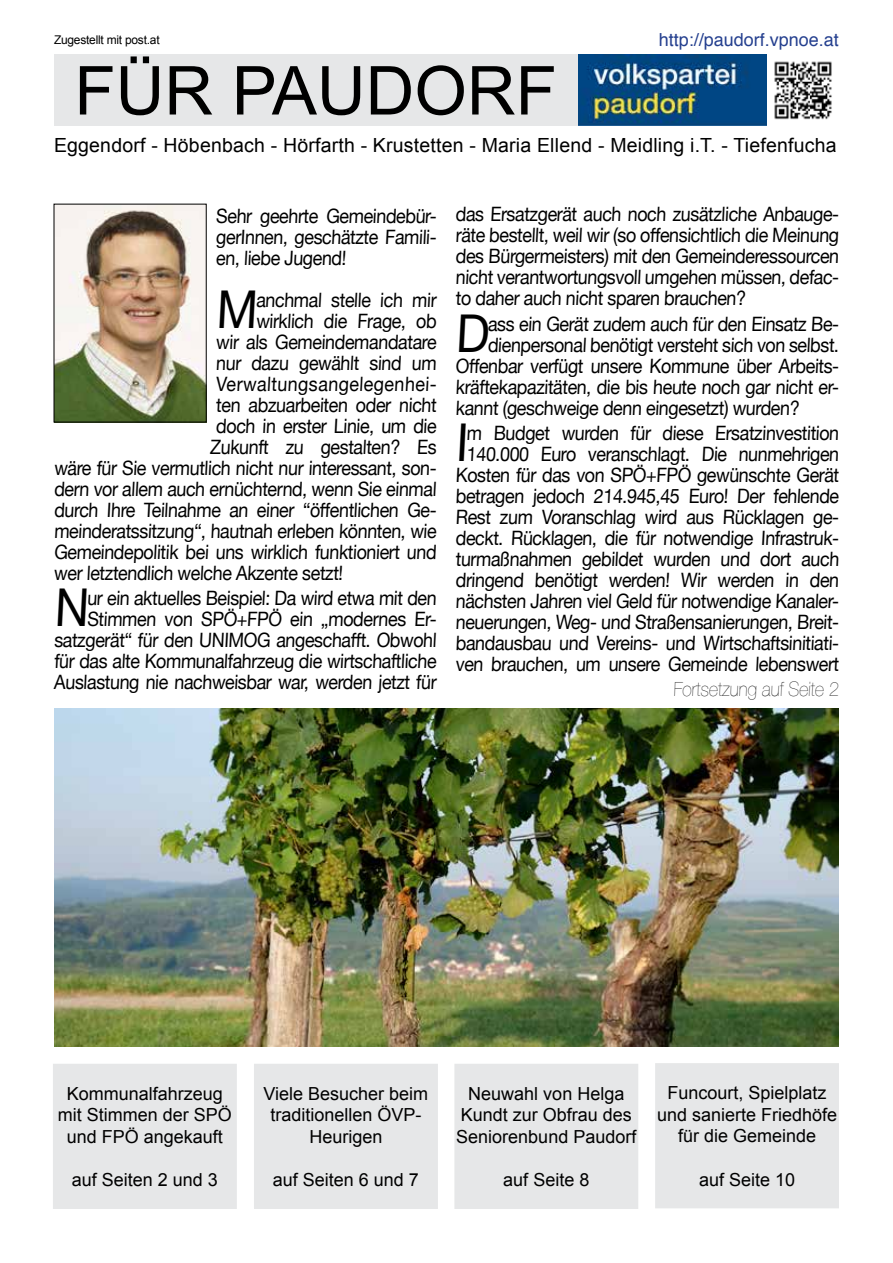
<style>
.page{position:relative;width:893px;height:1263px;background:#fff}
.page>*{position:absolute;margin:0;border:0;box-sizing:border-box;transform-origin:0 0}
.t1{font:67.5px "Arial";color:#000}
.t2{font:52.2px "Helvetica Neue";color:#000;scale:.91 1}
.t3{font:19.8px/21px "Helvetica Neue";color:#000;text-align:justify;scale:.91 1}
.t4{font:200 19.8px "Helvetica Neue";color:#000;scale:.91 1}
.t5{font:19.5px "Arial";letter-spacing:.01em;color:#000}
.t6{font:18px/21.6px "Arial";color:#000;text-align:center}
.t7{font:18px "Helvetica";color:#25408f}
.t8{font:12px "Arial";letter-spacing:-.02em;color:#000}
</style>
<div class="page">
<img style="left:578px;top:54px;width:189px;height:71px">
<div style="left:54px;top:54px;width:523px;height:72px;background:#e6e7e8"></div>
<div style="left:54px;top:1064px;width:182px;height:144px;background:#e6e7e8"></div>
<div style="left:53px;top:1064px;width:184px;height:145px;border:2px solid #e6e7e8"></div>
<div style="left:455px;top:1064px;width:182px;height:144px;background:#e6e7e8"></div>
<div style="left:454px;top:1064px;width:184px;height:145px;border:2px solid #e6e7e8"></div>
<div style="left:255px;top:1064px;width:182px;height:144px;background:#e6e7e8"></div>
<div style="left:254px;top:1064px;width:184px;height:145px;border:2px solid #e6e7e8"></div>
<img style="left:56px;top:206px;width:148px;height:214px">
<img style="left:54px;top:709px;width:785px;height:338px">
<img style="left:774px;top:61px;width:58px;height:59px">
<div style="left:656px;top:1064px;width:182px;height:143px;background:#e6e7e8"></div>
<div style="left:655px;top:1063px;width:184px;height:145px;border:2px solid #e6e7e8"></div>
<p class="t8" style="left:54px;top:32px;width:107px">Zugestellt mit post.at</p>
<p class="t7" style="left:659px;top:26px;width:182px">http://paudorf.vpnoe.at</p>
<h1 class="t1" style="left:74px;top:47px;width:484px">FÜR PAUDORF</h1>
<p class="t5" style="left:54px;top:132px;width:784px">Eggendorf - Höbenbach - Hörfarth - Krustetten - Maria Ellend - Meidling i.T. - Tiefenfucha</p>
<p class="t3" style="left:216px;top:206px;width:246px">Sehr geehrte Gemeindebür&shy;gerInnen, geschätzte Famili&shy;en, liebe Jugend!</p>
<h2 class="t2" style="left:216px;top:272px;width:52px">M</h2>
<p class="t3" style="left:256px;top:290px;width:201px">anchmal stelle ich mir</p>
<p class="t3" style="left:256px;top:311px;width:202px">wirklich die Frage, ob</p>
<p class="t3" style="left:216px;top:332px;width:246px">wir als Gemeindemandatare</p>
<p class="t3" style="left:216px;top:353px;width:246px">nur dazu gewählt sind um</p>
<p class="t3" style="left:216px;top:374px;width:246px">Verwaltungsangelegenhei-</p>
<p class="t3" style="left:216px;top:395px;width:246px">ten abzuarbeiten oder nicht</p>
<p class="t3" style="left:216px;top:416px;width:246px">doch in erster Linie, um die</p>
<p class="t3" style="left:210px;top:437px;width:252px">Zukunft zu gestalten? Es</p>
<p class="t3" style="left:54px;top:458px;width:423px">wäre für Sie vermutlich nicht nur interessant, son-</p>
<p class="t3" style="left:54px;top:479px;width:423px">dern vor allem auch ernüchternd, wenn Sie einmal</p>
<p class="t3" style="left:54px;top:500px;width:424px">durch Ihre Teilnahme an einer “öffentlichen Ge-</p>
<p class="t3" style="left:54px;top:521px;width:424px">meinderatssitzung“, hautnah erleben könnten, wie</p>
<p class="t3" style="left:54px;top:542px;width:424px">Gemeindepolitik bei uns wirklich funktioniert und</p>
<p class="t3" style="left:54px;top:563px;width:321px">wer letztendlich welche Akzente setzt!</p>
<h2 class="t2" style="left:54px;top:570px;width:44px">N</h2>
<p class="t3" style="left:54px;top:589px;width:424px;text-align:right">ur ein aktuelles Beispiel: Da wird etwa mit den Stimmen von SPÖ+FPÖ ein „modernes Er&shy;satzgerät“ für den UNIMOG angeschafft. Obwohl für das alte Kommunalfahrzeug die wirtschaftliche Auslastung nie nachweisbar war, werden jetzt für</p>
<p class="t3" style="left:455px;top:205px;width:425px">das Ersatzgerät auch noch zusätzliche Anbauge&shy;räte bestellt, weil wir (so offensichtlich die Meinung des Bürgermeisters) mit den Gemeinderessourcen nicht verantwortungsvoll umgehen müssen, defac&shy;to daher auch nicht sparen brauchen?</p>
<h2 class="t2" style="left:455px;top:295px;width:43px">D</h2>
<p class="t3" style="left:488px;top:314px;width:389px">ass ein Gerät zudem auch für den Einsatz Be-</p>
<p class="t3" style="left:488px;top:335px;width:389px">dienpersonal benötigt versteht sich von selbst.</p>
<p class="t3" style="left:455px;top:356px;width:425px">Offenbar verfügt unsere Kommune über Arbeits-</p>
<p class="t3" style="left:455px;top:377px;width:425px">kräftekapazitäten, die bis heute noch gar nicht er-</p>
<p class="t3" style="left:455px;top:398px;width:381px">kannt (geschweige denn eingesetzt) wurden?</p>
<h2 class="t2" style="left:455px;top:405px;width:20px">I</h2>
<p class="t3" style="left:455px;top:423px;width:425px;text-align:center">m Budget wurden für diese Ersatzinvestition 140.000 Euro veranschlagt. Die nunmehrigen Kosten für das von SPÖ+FPÖ gewünschte Gerät betragen jedoch 214.945,45 Euro! Der fehlende Rest zum Voranschlag wird aus Rücklagen ge&shy;deckt. Rücklagen, die für notwendige Infrastruk&shy;turmaßnahmen gebildet wurden und dort auch dringend benötigt werden! Wir werden in den nächsten Jahren viel Geld für notwendige Kanaler&shy;neuerungen, Weg- und Straßensanierungen, Breit&shy;bandausbau und Vereins- und Wirtschaftsinitiati&shy;ven brauchen, um unsere Gemeinde lebenswert</p>
<p class="t4" style="left:674px;top:674px;width:185px">Fortsetzung auf Seite 2</p>
<p class="t6" style="left:58px;top:1083px;width:176px">Kommunalfahrzeug mit Stimmen der SPÖ und FPÖ angekauft</p>
<p class="t6" style="left:72px;top:1169px;width:148px">auf Seiten 2 und 3</p>
<p class="t6" style="left:264px;top:1083px;width:166px">Viele Besucher beim traditionellen ÖVP-<br>Heurigen</p>
<p class="t6" style="left:273px;top:1169px;width:148px">auf Seiten 6 und 7</p>
<p class="t6" style="left:456px;top:1083px;width:182px">Neuwahl von Helga<br>Kundt zur Obfrau des<br>Seniorenbund Paudorf</p>
<p class="t6" style="left:503px;top:1169px;width:88px">auf Seite 8</p>
<p class="t6" style="left:657px;top:1082px;width:182px">Funcourt, Spielplatz und sanierte Friedhöfe für die Gemeinde</p>
<p class="t6" style="left:699px;top:1168px;width:98px">auf Seite 10</p>
</div>
